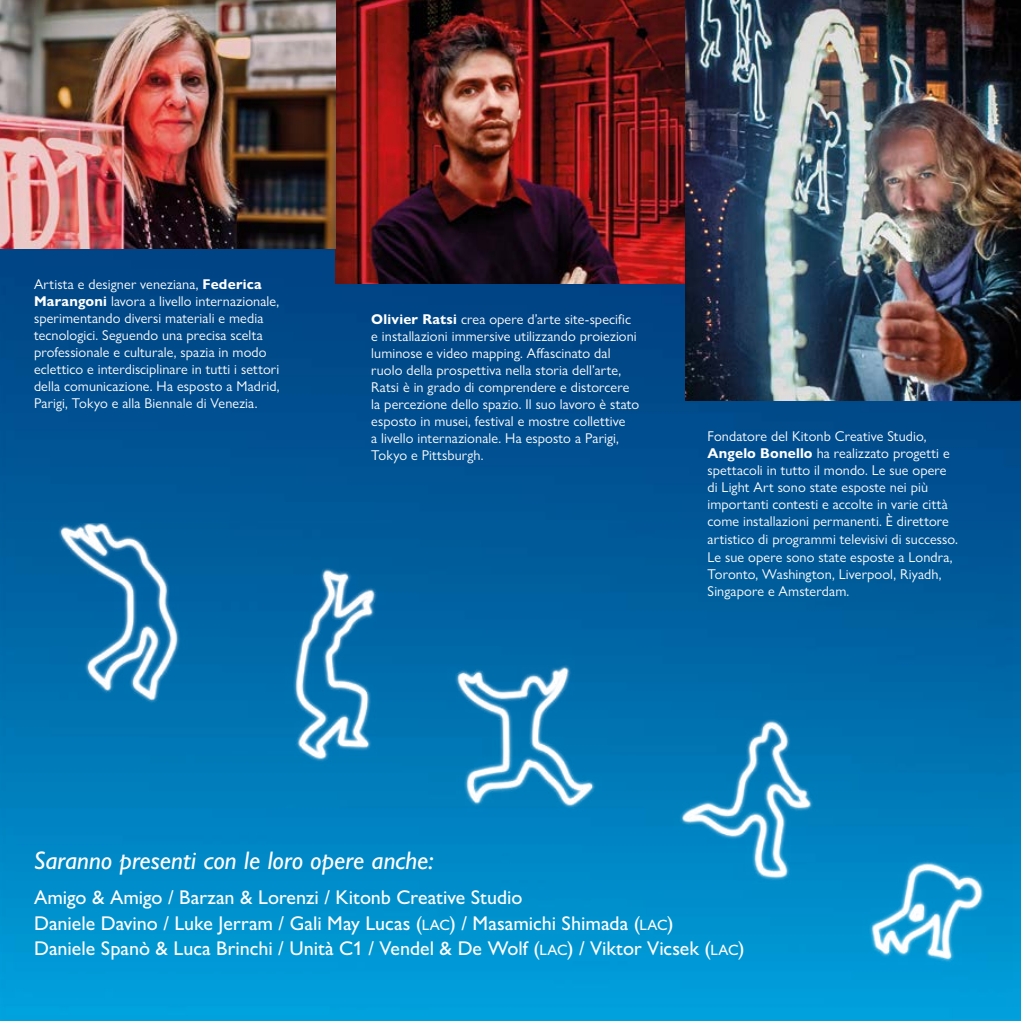
<style>
.page{position:relative;width:1021px;height:1021px;background:#fff}
.page>*{position:absolute;margin:0;border:0;box-sizing:border-box;transform-origin:0 0}
.t1{font:italic 500 25.5px "Gill Sans Nova";letter-spacing:-.005em;color:#fff}
.t2{font:500 19.95px/25.5px "Gill Sans Nova";color:#fff}
.t3{font:14.25px/17.1px "Gill Sans Nova";letter-spacing:.01em;color:#fff}
.s1{font-weight:700}
.s2{font-size:15px}
</style>
<div class="page">
<img style="left:0;top:248px;width:1020px;height:772px">
<img style="left:0;top:523px;width:1012px;height:468px">
<img style="left:335px;top:0;width:350px;height:283px">
<img style="left:685px;top:0;width:335px;height:400px">
<img style="left:0;top:0;width:335px;height:248px">
<p class="t3" style="left:34px;top:275px;width:247px">Artista e designer veneziana, <span class="s1">Federica Marangoni</span> lavora a livello internazionale, sperimentando diversi materiali e media tecnologici. Seguendo una precisa scelta professionale e culturale, spazia in modo eclettico e interdisciplinare in tutti i settori della comunicazione. Ha esposto a Madrid, Parigi, Tokyo e alla Biennale di Venezia.</p>
<p class="t3" style="left:371px;top:310px;width:269px"><span class="s1">Olivier Ratsi</span> crea opere d’arte site-specific e installazioni immersive utilizzando proiezioni luminose e video mapping. Affascinato dal ruolo della prospettiva nella storia dell’arte, Ratsi è in grado di comprendere e distorcere la percezione dello spazio. Il suo lavoro è stato esposto in musei, festival e mostre collettive<br>a livello internazionale. Ha esposto a Parigi, Tokyo e Pittsburgh.</p>
<p class="t3" style="left:707px;top:427px;width:252px">Fondatore del Kitonb Creative Studio, <span class="s1">Angelo Bonello</span> ha realizzato progetti e spettacoli in tutto il mondo. Le sue opere di Light Art sono state esposte nei più importanti contesti e accolte in varie città come installazioni permanenti. È direttore artistico di programmi televisivi di successo<span class="s2">.<br></span>Le sue opere sono state esposte a Londra, Toronto, Washington, Liverpool, Riyadh, Singapore e Amsterdam.</p>
<h1 class="t1" style="left:34px;top:845px;width:401px">Saranno presenti con le loro opere anche:</h1>
<h2 class="t2" style="left:34px;top:884px;width:712px">Amigo &amp; Amigo / Barzan &amp; Lorenzi / Kitonb Creative Studio<br>Daniele Davino / Luke Jerram / Gali May Lucas (<span class="s2">LAC</span>) / Masamichi Shimada (<span class="s2">LAC</span>)<br>Daniele Spanò &amp; Luca Brinchi / Unità C1 / Vendel &amp; De Wolf (<span class="s2">LAC</span>) / Viktor Vicsek (<span class="s2">LAC</span>)</h2>
</div>
